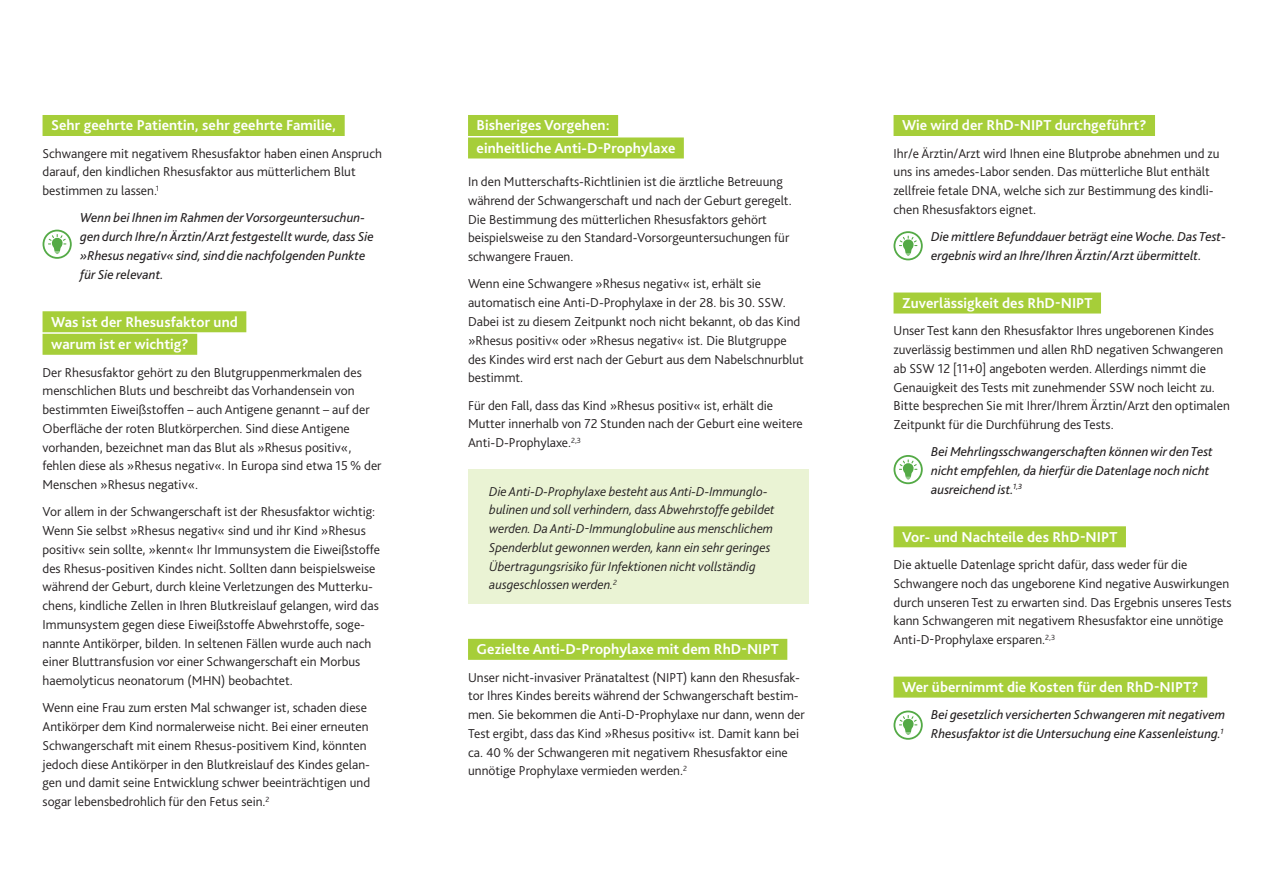
<style>
.page{position:relative;width:1268px;height:893px;background:#fff}
.page>*{position:absolute;margin:0;border:0;box-sizing:border-box;transform-origin:0 0}
.t1{font:700 15px/22.5px "Bliss Pro";letter-spacing:.005em;color:#fff}
.t2{font:300 13.5px/18.8px "Bliss Pro";color:#231f20}
.t3{font:italic 13.5px/18.8px "Bliss Pro";color:#231f20}
.t4{font:italic 300 13.5px/18.8px "Bliss Pro";color:#231f20}
</style>
<div class="page">
<div style="left:468px;top:469px;width:340px;height:135px;background:#eaf3d4"></div>
<div style="left:43px;top:115px;width:301px;height:21px;background:#a6ce39"></div>
<div style="left:43px;top:311px;width:203px;height:21px;background:#a6ce39"></div>
<div style="left:43px;top:334px;width:154px;height:21px;background:#a6ce39"></div>
<div style="left:468px;top:115px;width:150px;height:21px;background:#a6ce39"></div>
<div style="left:468px;top:137px;width:215px;height:21px;background:#a6ce39"></div>
<div style="left:468px;top:639px;width:319px;height:21px;background:#a6ce39"></div>
<div style="left:893px;top:115px;width:261px;height:21px;background:#a6ce39"></div>
<div style="left:893px;top:293px;width:207px;height:21px;background:#a6ce39"></div>
<div style="left:893px;top:526px;width:232px;height:21px;background:#a6ce39"></div>
<div style="left:893px;top:677px;width:313px;height:21px;background:#a6ce39"></div>
<svg style="left:893px;top:231px;width:29px;height:29px"></svg>
<svg style="left:895px;top:233px;width:25px;height:26px"></svg>
<svg style="left:898px;top:236px;width:19px;height:20px"></svg>
<svg style="left:43px;top:230px;width:29px;height:29px"></svg>
<svg style="left:44px;top:231px;width:26px;height:26px"></svg>
<svg style="left:48px;top:234px;width:18px;height:20px"></svg>
<svg style="left:893px;top:455px;width:29px;height:29px"></svg>
<div style="left:895px;top:457px;width:25px;height:25px;background:#fff;border-radius:50%"></div>
<svg style="left:898px;top:459px;width:19px;height:21px"></svg>
<svg style="left:893px;top:711px;width:29px;height:29px"></svg>
<svg style="left:895px;top:712px;width:25px;height:26px"></svg>
<svg style="left:898px;top:715px;width:19px;height:20px"></svg>
<p class="t1" style="left:51px;top:114px;width:287px">Sehr geehrte Patientin, sehr geehrte Familie,</p>
<p class="t2" style="left:43px;top:144px;width:341px">Schwangere mit negativem Rhesusfaktor haben einen Anspruch darauf, den kindlichen Rhesusfaktor aus mütterlichem Blut bestimmen zu lassen.<sup>1</sup></p>
<p class="t3" style="left:80px;top:209px;width:295px">Wenn bei Ihnen im Rahmen der Vorsorgeuntersuchun&shy;gen durch Ihre/n Ärztin/Arzt festgestellt wurde, dass Sie »Rhesus negativ« sind, sind die nachfolgenden Punkte für Sie relevant.</p>
<p class="t1" style="left:51px;top:310px;width:188px">Was ist der Rhesusfaktor und warum ist er wichtig?</p>
<p class="t2" style="left:43px;top:363px;width:340px">Der Rhesusfaktor gehört zu den Blutgruppenmerkmalen des menschlichen Bluts und beschreibt das Vorhandensein von bestimmten Eiweißstoffen – auch Antigene genannt – auf der Oberfläche der roten Blutkörperchen. Sind diese Antigene vorhanden, bezeichnet man das Blut als »Rhesus positiv«, fehlen diese als »Rhesus negativ«. In Europa sind etwa 15 % der Menschen »Rhesus negativ«.</p>
<p class="t2" style="left:43px;top:502px;width:339px">Vor allem in der Schwangerschaft ist der Rhesusfaktor wichtig:<br>Wenn Sie selbst »Rhesus negativ« sind und ihr Kind »Rhesus positiv« sein sollte, »kennt« Ihr Immunsystem die Eiweißstoffe des Rhesus-positiven Kindes nicht. Sollten dann beispielsweise während der Geburt, durch kleine Verletzungen des Mutterku&shy;chens, kindliche Zellen in Ihren Blutkreislauf gelangen, wird das Immunsystem gegen diese Eiweißstoffe Abwehrstoffe, soge&shy;nannte Antikörper, bilden. In seltenen Fällen wurde auch nach einer Bluttransfusion vor einer Schwangerschaft ein Morbus haemolyticus neonatorum (MHN) beobachtet.</p>
<p class="t2" style="left:43px;top:698px;width:329px">Wenn eine Frau zum ersten Mal schwanger ist, schaden diese Antikörper dem Kind normalerweise nicht. Bei einer erneuten Schwangerschaft mit einem Rhesus-positivem Kind, könnten jedoch diese Antikörper in den Blutkreislauf des Kindes gelan&shy;gen und damit seine Entwicklung schwer beeinträchtigen und sogar lebensbedrohlich für den Fetus sein.<sup>2</sup></p>
<p class="t1" style="left:476px;top:114px;width:200px">Bisheriges Vorgehen: einheitliche Anti-D-Prophylaxe</p>
<p class="t2" style="left:468px;top:172px;width:325px">In den Mutterschafts-Richtlinien ist die ärztliche Betreuung während der Schwangerschaft und nach der Geburt geregelt.<br>Die Bestimmung des mütterlichen Rhesusfaktors gehört beispielsweise zu den Standard-Vorsorgeuntersuchungen für schwangere Frauen.</p>
<p class="t2" style="left:468px;top:275px;width:337px">Wenn eine Schwangere »Rhesus negativ« ist, erhält sie automatisch eine Anti-D-Prophylaxe in der 28. bis 30. SSW.<br>Dabei ist zu diesem Zeitpunkt noch nicht bekannt, ob das Kind »Rhesus positiv« oder »Rhesus negativ« ist. Die Blutgruppe des Kindes wird erst nach der Geburt aus dem Nabelschnurblut bestimmt.</p>
<p class="t2" style="left:468px;top:396px;width:336px">Für den Fall, dass das Kind »Rhesus positiv« ist, erhält die<br>Mutter innerhalb von 72 Stunden nach der Geburt eine weitere<br>Anti-D-Prophylaxe.<sup>2,3</sup></p>
<p class="t4" style="left:489px;top:482px;width:287px">Die Anti-D-Prophylaxe besteht aus Anti-D-Immunglo&shy;bulinen und soll verhindern, dass Abwehrstoffe gebildet werden. Da Anti-D-Immunglobuline aus menschlichem Spenderblut gewonnen werden, kann ein sehr geringes Übertragungsrisiko für Infektionen nicht vollständig ausgeschlossen werden.<sup>2</sup></p>
<p class="t1" style="left:476px;top:638px;width:304px">Gezielte Anti-D-Prophylaxe mit dem RhD-NIPT</p>
<p class="t2" style="left:468px;top:668px;width:338px">Unser nicht-invasiver Pränataltest (NIPT) kann den Rhesusfak&shy;tor Ihres Kindes bereits während der Schwangerschaft bestim&shy;men. Sie bekommen die Anti-D-Prophylaxe nur dann, wenn der Test ergibt, dass das Kind »Rhesus positiv« ist. Damit kann bei ca. 40 % der Schwangeren mit negativem Rhesusfaktor eine unnötige Prophylaxe vermieden werden.<sup>2</sup></p>
<p class="t1" style="left:901px;top:114px;width:246px">Wie wird der RhD-NIPT durchgeführt?</p>
<p class="t2" style="left:893px;top:144px;width:327px">Ihr/e Ärztin/Arzt wird Ihnen eine Blutprobe abnehmen und zu uns ins amedes-Labor senden. Das mütterliche Blut enthält zellfreie fetale DNA, welche sich zur Bestimmung des kindli&shy;chen Rhesusfaktors eignet.</p>
<p class="t3" style="left:931px;top:227px;width:296px">Die mittlere Befunddauer beträgt eine Woche. Das Test&shy;ergebnis wird an Ihre/Ihren Ärztin/Arzt übermittelt.</p>
<p class="t1" style="left:901px;top:292px;width:192px">Zuverlässigkeit des RhD-NIPT</p>
<p class="t2" style="left:893px;top:321px;width:338px">Unser Test kann den Rhesusfaktor Ihres ungeborenen Kindes zuverlässig bestimmen und allen RhD negativen Schwangeren ab SSW 12 [11+0] angeboten werden. Allerdings nimmt die Genauigkeit des Tests mit zunehmender SSW noch leicht zu.<br>Bitte besprechen Sie mit Ihrer/Ihrem Ärztin/Arzt den optimalen Zeitpunkt für die Durchführung des Tests.</p>
<p class="t3" style="left:931px;top:442px;width:283px">Bei Mehrlingsschwangerschaften können wir den Test nicht empfehlen, da hierfür die Datenlage noch nicht ausreichend ist.<sup>1,3</sup></p>
<p class="t1" style="left:901px;top:526px;width:217px">Vor- und Nachteile des RhD-NIPT</p>
<p class="t2" style="left:893px;top:555px;width:339px">Die aktuelle Datenlage spricht dafür, dass weder für die Schwangere noch das ungeborene Kind negative Auswirkungen durch unseren Test zu erwarten sind. Das Ergebnis unseres Tests kann Schwangeren mit negativem Rhesusfaktor eine unnötige Anti-D-Prophylaxe ersparen.<sup>2,3</sup></p>
<p class="t1" style="left:901px;top:676px;width:298px">Wer übernimmt die Kosten für den RhD-NIPT?</p>
<p class="t3" style="left:931px;top:705px;width:295px">Bei gesetzlich versicherten Schwangeren mit negativem<br>Rhesusfaktor ist die Untersuchung eine Kassenleistung.<sup>1</sup></p>
</div>
